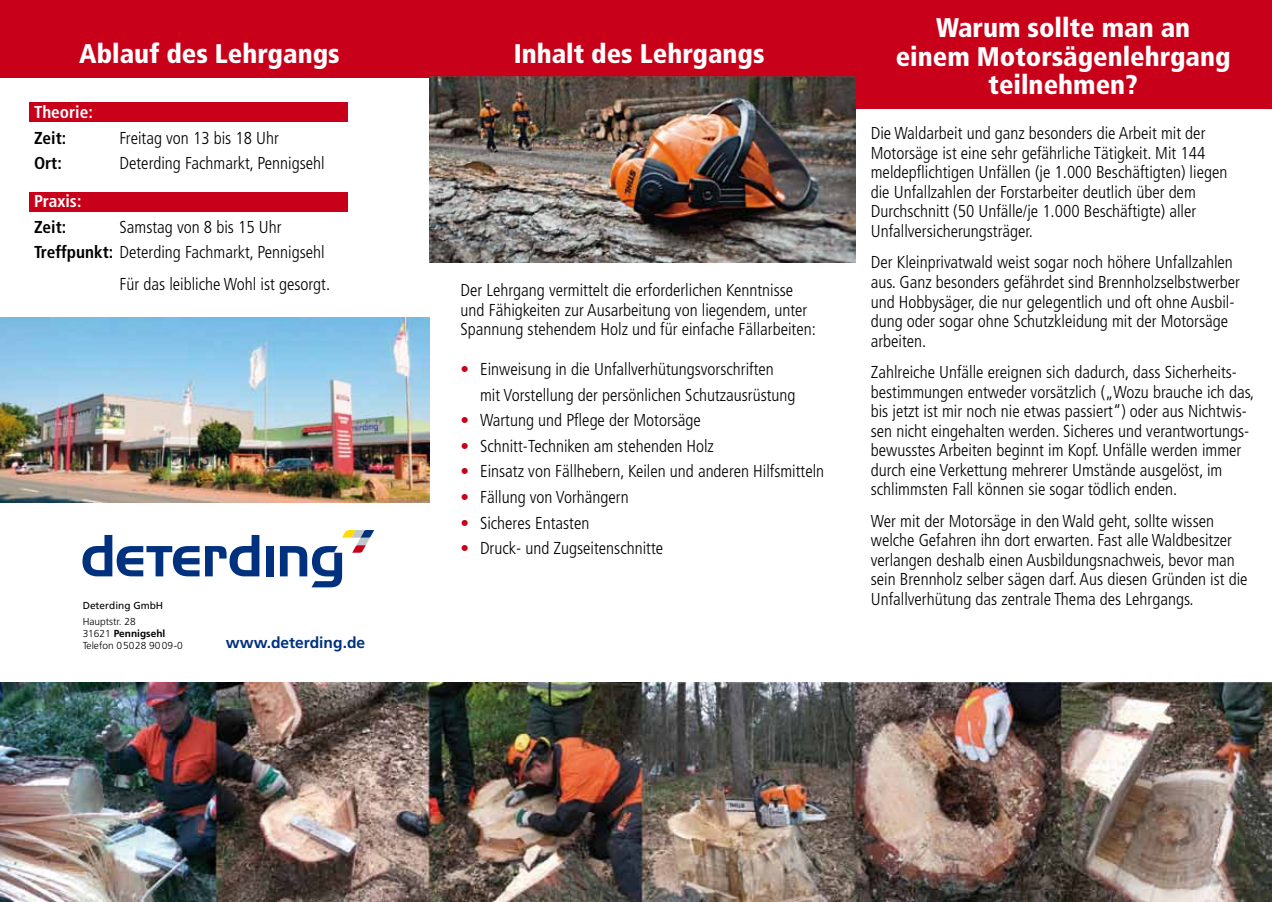
<style>
.page{position:relative;width:1272px;height:902px;background:#fff}
.page>*{position:absolute;margin:0;border:0;box-sizing:border-box;transform-origin:0 0}
.t1{font:900 condensed 27px/28.5px "Frutiger";color:#fff;text-align:center}
.t2{font:300 condensed 17.25px/19.5px "Frutiger";color:#000}
.t3{font:700 condensed 17.25px "Frutiger";color:#fff}
.t4{font:700 condensed 17.25px "Frutiger";color:#000}
.t5{font:700 15.6px "Frutiger";color:#00317e}
.t6{font:300 10.2px/12.1px "Frutiger";color:#000}
.t7{font:10.2px "Frutiger";color:#000}
.s1{font-weight:700}
.s2{color:#c90019}
</style>
<div class="page">
<svg style="left:82px;top:535px;width:117px;height:41px"></svg>
<svg style="left:205px;top:535px;width:54px;height:41px"></svg>
<div style="left:266px;top:546px;width:7px;height:30px;background:#00317e"></div>
<svg style="left:280px;top:530px;width:94px;height:57px"></svg>
<img style="left:0;top:317px;width:429px;height:185px">
<div style="left:30px;top:103px;width:318px;height:19px;background:#c90019"></div>
<div style="left:30px;top:192px;width:318px;height:19px;background:#c90019"></div>
<div style="left:0;top:0;width:1271px;height:78px;background:#c90019"></div>
<div style="left:853px;top:40px;width:418px;height:69px;background:#c90019"></div>
<img style="left:0;top:682px;width:1271px;height:219px">
<img style="left:430px;top:77px;width:425px;height:186px">
<h1 class="t1" style="left:79px;top:39px;width:262px">Ablauf des Lehrgangs</h1>
<h1 class="t1" style="left:513px;top:39px;width:252px">Inhalt des Lehrgangs</h1>
<p class="t3" style="left:34px;top:102px;width:60px">Theorie:</p>
<p class="t4" style="left:34px;top:128px;width:34px">Zeit:</p>
<p class="t2" style="left:120px;top:128px;width:161px">Freitag von 13 bis 18 Uhr</p>
<p class="t4" style="left:34px;top:153px;width:29px">Ort:</p>
<p class="t2" style="left:120px;top:154px;width:207px">Deterding Fachmarkt, Pennigsehl</p>
<p class="t3" style="left:34px;top:191px;width:49px">Praxis:</p>
<p class="t4" style="left:34px;top:216px;width:34px">Zeit:</p>
<p class="t2" style="left:34px;top:214px;width:292px;line-height:25.5px;text-indent:85px">Samstag von 8 bis 15 Uhr<br><span class="s1">Treffpunkt:</span> Deterding Fachmarkt, Pennigsehl</p>
<p class="t2" style="left:119px;top:274px;width:212px">Für das leibliche Wohl ist gesorgt.</p>
<p class="t2" style="left:460px;top:281px;width:357px">Der Lehrgang vermittelt die erforderlichen Kenntnisse und Fähigkeiten zur Ausarbeitung von liegendem, unter<br>Spannung stehendem Holz und für einfache Fällarbeiten:</p>
<p class="t2" style="left:480px;top:357px;width:317px;line-height:25.5px;text-indent:-19px"><span class="s2">•</span> Einweisung in die Unfallverhütungsvorschriften mit Vorstellung der persönlichen Schutzausrüstung</p>
<p class="t2" style="left:460px;top:411px;width:242px"><span class="s2">•</span> Wartung und Pflege der Motorsäge</p>
<p class="t2" style="left:460px;top:436px;width:255px"><span class="s2">•</span> Schnitt-Techniken am stehenden Holz</p>
<p class="t2" style="left:460px;top:462px;width:365px"><span class="s2">•</span> Einsatz von Fällhebern, Keilen und anderen Hilfsmitteln</p>
<p class="t2" style="left:460px;top:487px;width:170px"><span class="s2">•</span> Fällung von Vorhängern</p>
<p class="t2" style="left:460px;top:513px;width:130px"><span class="s2">•</span> Sicheres Entasten</p>
<p class="t2" style="left:460px;top:538px;width:204px"><span class="s2">•</span> Druck- und Zugseitenschnitte</p>
<p class="t7" style="left:83px;top:599px;width:82px">Deterding GmbH</p>
<p class="t6" style="left:83px;top:615px;width:102px">Hauptstr. 28<br>31621 <span class="s1">Pennigsehl<br></span>Telefon 05028 9009 -0</p>
<p class="t5" style="left:226px;top:633px;width:141px">www.deterding.de</p>
<h1 class="t1" style="left:895px;top:14px;width:336px">Warum sollte man an einem Motorsägenlehrgang teilnehmen?</h1>
<p class="t2" style="left:870px;top:124px;width:358px">Die Waldarbeit und ganz besonders die Arbeit mit der Motorsäge ist eine sehr gefährliche Tätigkeit. Mit 144 meldepflichtigen Unfällen (je 1.000 Beschäftigten) liegen die Unfallzahlen der Forstarbeiter deutlich über dem Durchschnitt (50 Unfälle/je 1.000 Beschäftigte) aller Unfallversicherungsträger.</p>
<p class="t2" style="left:870px;top:253px;width:370px">Der Kleinprivatwald weist sogar noch höhere Unfallzahlen aus. Ganz besonders gefährdet sind Brennholzselbstwerber und Hobbysäger, die nur gelegentlich und oft ohne Ausbil&shy;dung oder sogar ohne Schutzkleidung mit der Motorsäge arbeiten.</p>
<p class="t2" style="left:870px;top:362px;width:385px">Zahlreiche Unfälle ereignen sich dadurch, dass Sicherheits&shy;bestimmungen entweder vorsätzlich („Wozu brauche ich das, bis jetzt ist mir noch nie etwas passiert“) oder aus Nichtwis&shy;sen nicht eingehalten werden. Sicheres und verantwortungs&shy;bewusstes Arbeiten beginnt im Kopf. Unfälle werden immer durch eine Verkettung mehrerer Umstände ausgelöst, im schlimmsten Fall können sie sogar tödlich enden.</p>
<p class="t2" style="left:870px;top:511px;width:378px">Wer mit der Motorsäge in den Wald geht, sollte wissen welche Gefahren ihn dort erwarten. Fast alle Waldbesitzer verlangen deshalb einen Ausbildungsnachweis, bevor man sein Brennholz selber sägen darf. Aus diesen Gründen ist die Unfallverhütung das zentrale Thema des Lehrgangs.</p>
</div>
